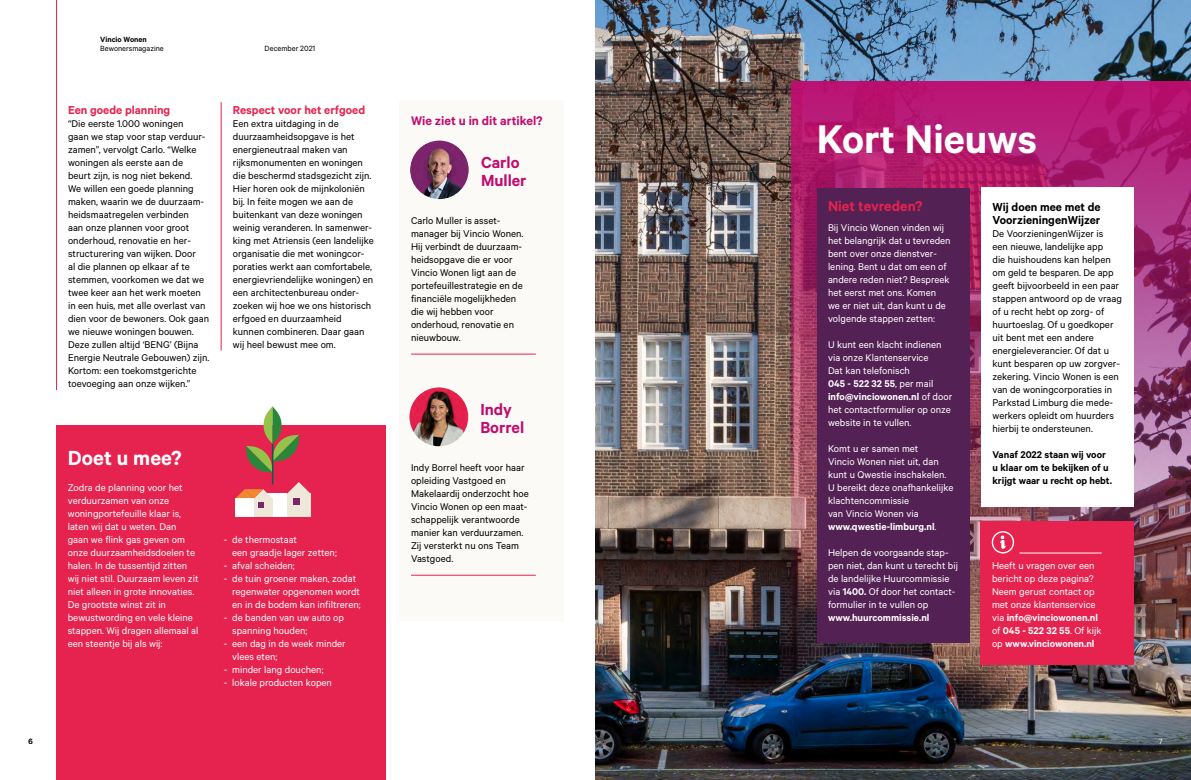
<style>
.page{position:relative;width:1191px;height:780px;background:#fff}
.page>*{position:absolute;margin:0;border:0;box-sizing:border-box;transform-origin:0 0}
.t1{font:600 45px "Calibre";color:#fff}
.t2{font:600 23px "Calibre";letter-spacing:.005em;color:#fff}
.t3{font:600 18px/18px "Calibre";color:#bf0c6f}
.t4{font:600 16px "Calibre";color:#e6224f}
.t5{font:600 14px "Calibre";color:#bf0c6f}
.t6{font:600 13px "Calibre";color:#e6224f}
.t7{font:600 13px/13px "Calibre";color:#000}
.t8{font:11px/13px "Calibre";color:#000}
.t9{font:11px/13px "Calibre";color:#fff}
.t10{font:600 11px/13px "Calibre";color:#000}
.t11{font:600 11px "Calibre";color:#fff}
.t12{font:8.5px "Calibre";color:#000}
.t13{font:600 8.5px "Calibre";color:#000}
.t14{font:8.5px "Calibre";color:#fff}
.s1{font-weight:600}
</style>
<div class="page">
<hr style="left:221px;top:102px;width:1px;height:248px;background:#e6224f">
<img style="left:595px;top:0;width:596px;height:780px">
<img style="left:791px;top:81px;width:400px;height:644px">
<div style="left:816px;top:188px;width:153px;height:455px;background:#542154"></div>
<div style="left:981px;top:188px;width:153px;height:319px;background:#fff"></div>
<div style="left:981px;top:521px;width:153px;height:143px;background:#e6224f"></div>
<hr style="left:1019px;top:552px;width:82px;height:1px;background:#fff">
<svg style="left:991px;top:531px;width:23px;height:22px"></svg>
<div style="left:56px;top:425px;width:329px;height:355px;background:#e6224f"></div>
<hr style="left:56px;top:0;width:1px;height:390px;background:#e6224f">
<div style="left:399px;top:100px;width:165px;height:520px;background:#fbfaf7"></div>
<hr style="left:411px;top:354px;width:125px;height:1px;background:#e6224f">
<img style="left:410px;top:140px;width:58px;height:59px;border-radius:29px">
<hr style="left:411px;top:575px;width:125px;height:1px;background:#e6224f">
<img style="left:409px;top:387px;width:59px;height:59px;border-radius:29px">
<hr style="left:272px;top:441px;width:1px;height:60px;background:#00604b">
<svg style="left:246px;top:406px;width:53px;height:66px"></svg>
<div style="left:287px;top:493px;width:23px;height:24px;background:#eee8db"></div>
<div style="left:263px;top:493px;width:24px;height:24px;background:#fff"></div>
<div style="left:254px;top:498px;width:18px;height:19px;background:#eee8db"></div>
<div style="left:235px;top:498px;width:19px;height:19px;background:#fff"></div>
<svg style="left:236px;top:482px;width:74px;height:25px"></svg>
<p class="t13" style="left:100px;top:34px;width:48px">Vincio Wonen</p>
<p class="t12" style="left:100px;top:43px;width:65px">Bewonersmagazine</p>
<p class="t12" style="left:265px;top:43px;width:52px">December 2021</p>
<p class="t6" style="left:68px;top:102px;width:104px">Een goede planning</p>
<p class="t8" style="left:68px;top:116px;width:143px">“Die eerste 1.000 woningen<br>gaan we stap voor stap verduur&shy;zamen”, vervolgt Carlo. “Welke woningen als eerste aan de<br>beurt zijn, is nog niet bekend.<br>We willen een goede planning maken, waarin we de duurzaam&shy;heidsmaatregelen verbinden<br>aan onze plannen voor groot onderhoud, renovatie en her&shy;structurering van wijken. Door<br>al die plannen op elkaar af te stemmen, voorkomen we dat we twee keer aan het werk moeten in een huis, met alle overlast van dien voor de bewoners. Ook gaan we nieuwe woningen bouwen.<br>Deze zullen altijd ‘BENG’ (Bijna<br>Energie Neutrale Gebouwen) zijn.<br>Kortom: een toekomstgerichte toevoeging aan onze wijken.”</p>
<h2 class="t2" style="left:68px;top:444px;width:116px">Doet u mee?</h2>
<p class="t9" style="left:68px;top:480px;width:132px">Zodra de planning voor het verduurzamen van onze woningportefeuille klaar is, laten wij dat u weten. Dan gaan we flink gas geven om onze duurzaamheidsdoelen te halen. In de tussentijd zitten wij niet stil. Duurzaam leven zit niet alleen in grote innovaties.<br>De grootste winst zit in bewustwording en vele kleine stappen. Wij dragen allemaal al een steentje bij als wij:</p>
<p class="t6" style="left:233px;top:102px;width:134px">Respect voor het erfgoed</p>
<p class="t8" style="left:233px;top:116px;width:142px">Een extra uitdaging in de duurzaamheidsopgave is het energieneutraal maken van rijksmonumenten en woningen die beschermd stadsgezicht zijn.<br>Hier horen ook de mijnkoloniën bij. In feite mogen we aan de buitenkant van deze woningen weinig veranderen. In samenwer&shy;king met Atriensis (een landelijke organisatie die met woningcor&shy;poraties werkt aan comfortabele, energievriendelijke woningen) en een architectenbureau onder&shy;zoeken wij hoe we ons historisch erfgoed en duurzaamheid kunnen combineren. Daar gaan wij heel bewust mee om.</p>
<h1 class="t1" style="left:816px;top:112px;width:222px">Kort Nieuws</h1>
<p class="t5" style="left:411px;top:112px;width:133px">Wie ziet u in dit artikel?</p>
<h3 class="t3" style="left:481px;top:152px;width:47px">Carlo<br>Muller</h3>
<h3 class="t4" style="left:828px;top:197px;width:96px">Niet tevreden?</h3>
<p class="t9" style="left:828px;top:220px;width:124px">Bij Vincio Wonen vinden wij het belangrijk dat u tevreden bent over onze dienstver&shy;lening. Bent u dat om een of andere reden niet? Bespreek het eerst met ons. Komen we er niet uit, dan kunt u de volgende stappen zetten:</p>
<p class="t9" style="left:828px;top:337px;width:126px">U kunt een klacht indienen via onze Klantenservice<br>Dat kan telefonisch<br><span class="s1">045 - 522 32 55</span>, per mail <span class="s1">info@vinciowonen.nl</span> of door het contactformulier op onze website in te vullen.</p>
<p class="t9" style="left:828px;top:441px;width:127px">Komt u er samen met<br>Vincio Wonen niet uit, dan kunt u Qwestie inschakelen.<br>U bereikt deze onafhankelijke klachtencommissie<br>van Vincio Wonen via <span class="s1">www.qwestie-limburg.nl</span>.</p>
<p class="t9" style="left:828px;top:545px;width:131px">Helpen de voorgaande stap&shy;pen niet, dan kunt u terecht bij de landelijke Huurcommissie via <span class="s1">1400.</span> Of door het contact&shy;formulier in te vullen op</p>
<p class="t11" style="left:828px;top:611px;width:103px">www.huurcommissie.nl</p>
<p class="t7" style="left:992px;top:200px;width:110px">Wij doen mee met de<br>VoorzieningenWijzer</p>
<p class="t8" style="left:992px;top:227px;width:131px">De VoorzieningenWijzer is<br>een nieuwe, landelijke app<br>die huishoudens kan helpen om geld te besparen. De app geeft bijvoorbeeld in een paar stappen antwoord op de vraag of u recht hebt op zorg- of huurtoeslag. Of u goedkoper uit bent met een andere energieleverancier. Of dat u kunt besparen op uw zorgver&shy;zekering. Vincio Wonen is een van de woningcorporaties in<br>Parkstad Limburg die mede&shy;werkers opleidt om huurders hierbij te ondersteunen.</p>
<p class="t10" style="left:992px;top:448px;width:121px">Vanaf 2022 staan wij voor u klaar om te bekijken of u krijgt waar u recht op hebt.</p>
<p class="t8" style="left:411px;top:214px;width:114px">Carlo Muller is asset&shy;manager bij Vincio Wonen.<br>Hij verbindt de duurzaam&shy;heidsopgave die er voor<br>Vincio Wonen ligt aan de portefeuillestrategie en de financiële mogelijkheden die wij hebben voor onderhoud, renovatie en nieuwbouw.</p>
<h3 class="t3" style="left:480px;top:399px;width:45px">Indy<br>Borrel</h3>
<p class="t8" style="left:411px;top:461px;width:119px">Indy Borrel heeft voor haar opleiding Vastgoed en<br>Makelaardij onderzocht hoe<br>Vincio Wonen op een maat&shy;schappelijk verantwoorde manier kan verduurzamen.<br>Zij versterkt nu ons Team<br>Vastgoed.</p>
<p class="t9" style="left:232px;top:532px;width:106px;text-indent:-9px">- de thermostaat<br>een graadje lager zetten;</p>
<p class="t9" style="left:224px;top:558px;width:73px">- afval scheiden;</p>
<p class="t9" style="left:232px;top:571px;width:130px;text-indent:-9px">- de tuin groener maken, zodat regenwater opgenomen wordt en in de bodem kan infiltreren;</p>
<p class="t9" style="left:232px;top:610px;width:113px;text-indent:-9px">- de banden van uw auto op spanning houden;</p>
<p class="t9" style="left:232px;top:636px;width:115px;text-indent:-9px">- een dag in de week minder vlees eten;</p>
<p class="t9" style="left:224px;top:662px;width:101px">- minder lang douchen;</p>
<p class="t9" style="left:224px;top:675px;width:110px">- lokale producten kopen</p>
<p class="t9" style="left:992px;top:558px;width:111px">Heeft u vragen over een bericht op deze pagina?<br>Neem gerust contact op met onze klantenservice via <span class="s1">info@vinciowonen.nl </span>of <span class="s1">045 - 522 32 55</span>. Of kijk op <span class="s1">www.vinciowonen.nl</span></p>
<p class="t12" style="left:28px;top:736px;width:6px">6</p>
<p class="t14" style="left:1158px;top:736px;width:5px">7</p>
</div>
